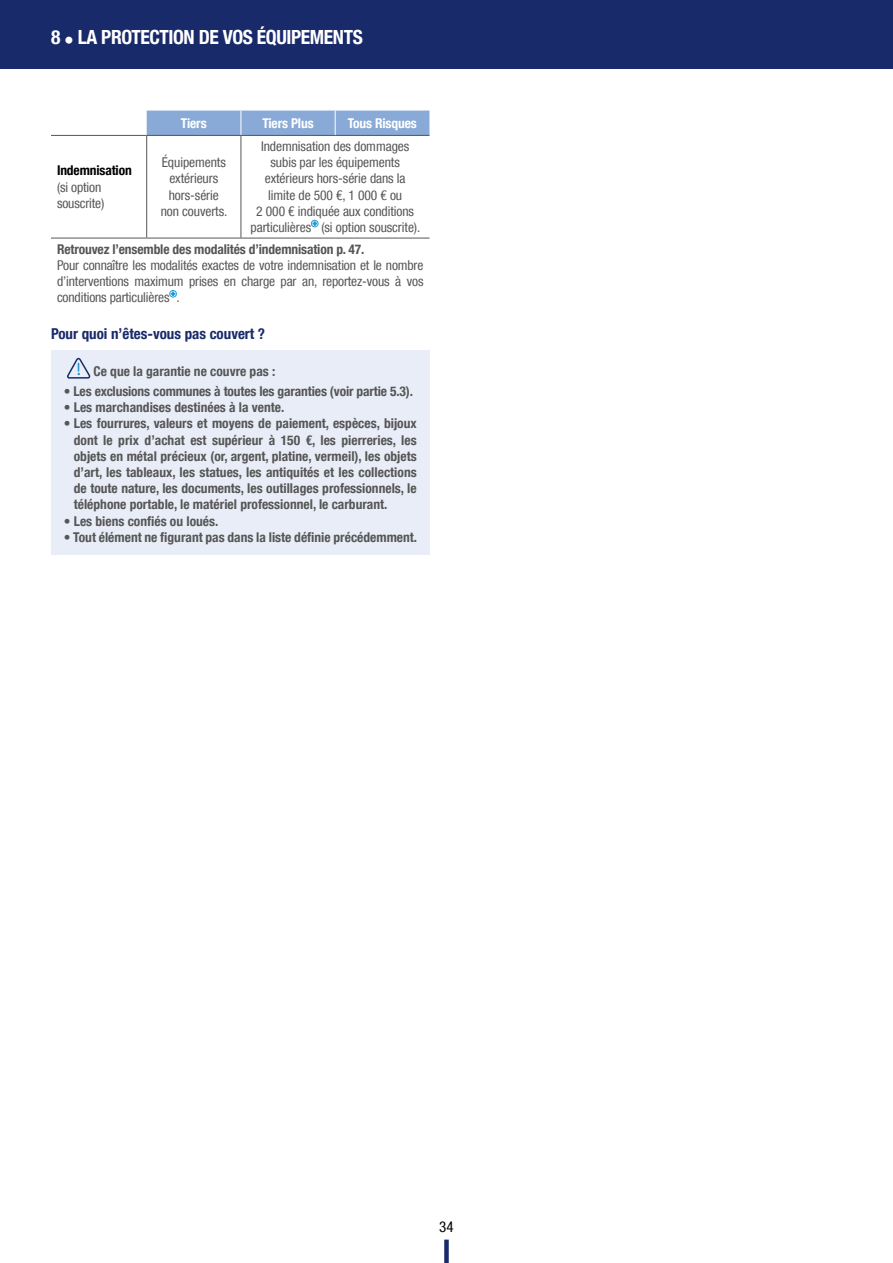
<style>
.page{position:relative;width:893px;height:1263px;background:#fff}
.page>*{position:absolute;margin:0;border:0;box-sizing:border-box;transform-origin:0 0}
.t1{font:700 condensed 19.5px "Helvetica Neue LT Com";letter-spacing:-.02em;color:#fff}
.t2{font:700 condensed 15px "Helvetica Neue LT Com";color:#192a6a}
.t3{font:condensed 15px "Helvetica Neue LT Com";color:#000}
.t4{font:700 condensed 13.5px/16.2px "Helvetica Neue LT Com";color:#575656;text-align:justify}
.t5{font:condensed 13.5px/16.2px "Helvetica Neue LT Com";letter-spacing:-.005em;color:#575656;text-align:center}
.t6{font:700 condensed 13.5px "Helvetica Neue LT Com";letter-spacing:-.01em;color:#fff}
.t7{font:700 condensed 13.5px "Helvetica Neue LT Com";letter-spacing:-.01em;color:#000}
</style>
<div class="page">
<div style="left:444px;top:1239px;width:5px;height:24px;background:#192a6a"></div>
<div style="left:0;top:0;width:893px;height:68px;background:#192a6a"></div>
<div style="left:147px;top:111px;width:282px;height:24px;background:#89aad6"></div>
<hr style="left:51px;top:135px;width:96px;height:1px;background:#575656">
<hr style="left:147px;top:135px;width:94px;height:1px;background:#575656">
<hr style="left:146px;top:136px;width:1px;height:102px;background:#575656">
<hr style="left:241px;top:135px;width:94px;height:1px;background:#575656">
<hr style="left:241px;top:136px;width:1px;height:102px;background:#575656">
<hr style="left:335px;top:135px;width:94px;height:1px;background:#575656">
<hr style="left:51px;top:238px;width:96px;height:1px;background:#575656">
<hr style="left:147px;top:238px;width:94px;height:1px;background:#575656">
<hr style="left:241px;top:238px;width:94px;height:1px;background:#575656">
<hr style="left:335px;top:238px;width:94px;height:1px;background:#575656">
<div style="left:311px;top:220px;width:7px;height:7px;border:1px solid #209bd7;border-radius:50%"></div>
<svg style="left:313px;top:222px;width:4px;height:3px"></svg>
<div style="left:169px;top:290px;width:8px;height:7px;border:1px solid #209bd7;border-radius:50%"></div>
<svg style="left:171px;top:292px;width:4px;height:4px"></svg>
<div style="left:51px;top:351px;width:378px;height:204px;background:#e8edf8"></div>
<svg style="left:67px;top:357px;width:24px;height:22px"></svg>
<h1 class="t1" style="left:51px;top:26px;width:313px">8 • LA PROTECTION DE VOS ÉQUIPEMENTS</h1>
<p class="t6" style="left:181px;top:115px;width:27px">Tiers</p>
<p class="t6" style="left:262px;top:115px;width:53px">Tiers Plus</p>
<p class="t6" style="left:348px;top:115px;width:70px">Tous Risques</p>
<p class="t5" style="left:251px;top:138px;width:171px">Indemnisation des dommages subis par les équipements extérieurs hors-série dans la limite de 500 €, 1 000 € ou<br>2 000 € indiquée aux conditions particulières (si option souscrite).</p>
<p class="t4" style="left:57px;top:241px;width:309px">Retrouvez l’ensemble des modalités d’indemnisation p. 47.</p>
<p class="t5" style="left:57px;top:257px;width:368px;text-align:justify">Pour connaître les modalités exactes de votre indemnisation et le nombre d’interventions maximum prises en charge par an, reportez-vous à vos conditions particulières .</p>
<p class="t2" style="left:51px;top:325px;width:216px">Pour quoi n’êtes-vous pas couvert ?</p>
<p class="t4" style="left:94px;top:363px;width:183px">Ce que la garantie ne couvre pas :</p>
<p class="t4" style="left:64px;top:383px;width:351px">• Les exclusions communes à toutes les garanties (voir partie 5.3).</p>
<p class="t4" style="left:64px;top:399px;width:222px">• Les marchandises destinées à la vente.</p>
<p class="t4" style="left:74px;top:416px;width:344px;text-indent:-10px">• Les fourrures, valeurs et moyens de paiement, espèces, bijoux dont le prix d’achat est supérieur à 150 €, les pierreries, les objets en métal précieux (or, argent, platine, vermeil), les objets d’art, les tableaux, les statues, les antiquités et les collections de toute nature, les documents, les outillages professionnels, le téléphone portable, le matériel professionnel, le carburant.</p>
<p class="t4" style="left:64px;top:513px;width:156px">• Les biens confiés ou loués.</p>
<p class="t4" style="left:64px;top:529px;width:355px">• Tout élément ne figurant pas dans la liste définie précédemment.</p>
<p class="t5" style="left:161px;top:154px;width:68px">Équipements extérieurs hors-série non couverts.</p>
<p class="t7" style="left:57px;top:162px;width:76px">Indemnisation</p>
<p class="t5" style="left:57px;top:179px;width:49px;text-align:left">(si option souscrite)</p>
<p class="t3" style="left:439px;top:1218px;width:16px">34</p>
</div>
